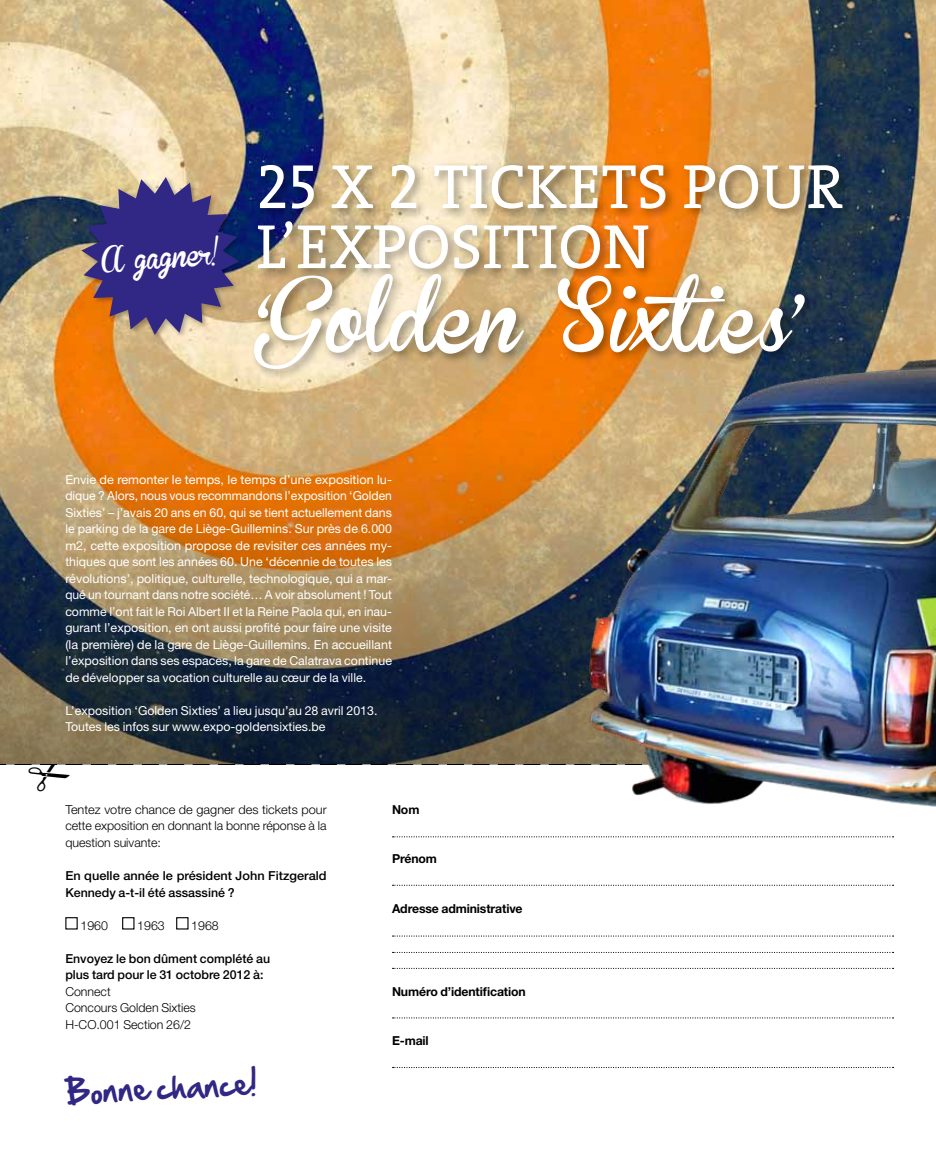
<style>
.page{position:relative;width:936px;height:1149px;background:#fff}
.page>*{position:absolute;margin:0;border:0;box-sizing:border-box;transform-origin:0 0}
.t1{font:72px "Brannboll Fet";color:#fff}
.t2{font:63px/60px "The Serif";color:#fff}
.t3{font:28.8px "Hand Of Sean";color:#312784}
.t4{font:25.5px "Brannboll Fet";color:#fff}
.t5{font:12.3px/16.5px "Helvetica Neue LT Std";color:#fff;text-align:justify}
.t6{font:300 12.3px/16.5px "Helvetica Neue LT Std";color:#000;text-align:justify}
.t7{font:500 12.3px/16.5px "Helvetica Neue LT Std";color:#000}
.t8{font:700 12.3px "Helvetica Neue LT Std";letter-spacing:-.01em;color:#000}
.s1{font-family:"The Serif Caps"}
</style>
<div class="page">
<img style="left:0;top:0;width:935px;height:302px">
<svg style="left:392px;top:836px;width:162px;height:1px"></svg>
<svg style="left:392px;top:884px;width:501px;height:1px"></svg>
<svg style="left:392px;top:935px;width:501px;height:1px"></svg>
<svg style="left:392px;top:951px;width:501px;height:1px"></svg>
<svg style="left:392px;top:967px;width:501px;height:1px"></svg>
<svg style="left:392px;top:1017px;width:501px;height:1px"></svg>
<svg style="left:0;top:302px;width:935px;height:461px;background:#957248"></svg>
<div style="left:122px;top:916px;width:12px;height:13px;border:1px solid #000"></div>
<div style="left:176px;top:916px;width:12px;height:13px;border:1px solid #000"></div>
<img style="left:555px;top:334px;width:380px;height:504px">
<div style="left:250px;top:161px;width:604px;height:220px;background:#000;opacity:.4"></div>
<div style="left:79px;top:175px;width:166px;height:166px;background:#000;opacity:.3"></div>
<svg style="left:81px;top:177px;width:158px;height:158px;background:#65537d"></svg>
<img style="left:0;top:763px;width:935px;height:28px">
<h3 class="t4" style="left:100px;top:248px;width:120px;rotate:-5deg">A gagner!</h3>
<h2 class="t2" style="left:256px;top:155px;width:589px"><span class="s1">25</span> X <span class="s1">2</span> TICKETS POUR<br>L’EXPOSITION</h2>
<h1 class="t1" style="left:256px;top:280px;width:547px">‘Golden Sixties’</h1>
<p class="t5" style="left:65px;top:470px;width:328px">Envie de remonter le temps, le temps d’une exposition lu&shy;dique ? Alors, nous vous recommandons l’exposition ‘Golden Sixties’ – j’avais 20 ans en 60, qui se tient actuellement dans le parking de la gare de Liège-Guillemins. Sur près de 6.000 m2, cette exposition propose de revisiter ces années my&shy;thiques que sont les années 60. Une ‘décennie de toutes les révolutions’, politique, culturelle, technologique, qui a mar&shy;qué un tournant dans notre société… A voir absolument ! Tout comme l’ont fait le Roi Albert II et la Reine Paola qui, en inau&shy;gurant l’exposition, en ont aussi profité pour faire une visite (la première) de la gare de Liège-Guillemins. En accueillant l’exposition dans ses espaces, la gare de Calatrava continue de développer sa vocation culturelle au cœur de la ville.</p>
<p class="t5" style="left:65px;top:701px;width:313px">L’exposition ‘Golden Sixties’ a lieu jusqu’au 28 avril 2013.<br>Toutes les infos sur www.expo-goldensixties.be</p>
<p class="t6" style="left:65px;top:800px;width:263px">Tentez votre chance de gagner des tickets pour cette exposition en donnant la bonne réponse à la question suivante:</p>
<p class="t7" style="left:65px;top:867px;width:263px">En quelle année le président John Fitzgerald<br>Kennedy a-t-il été assassiné ?</p>
<p class="t6" style="left:80px;top:916px;width:29px">1960</p>
<p class="t6" style="left:137px;top:916px;width:29px">1963</p>
<p class="t6" style="left:191px;top:916px;width:29px">1968</p>
<p class="t7" style="left:65px;top:949px;width:206px">Envoyez le bon dûment complété au plus tard pour le 31 octobre 2012 à:</p>
<p class="t6" style="left:65px;top:982px;width:132px;text-align:left">Connect<br>Concours Golden Sixties<br>H-CO.001 Section 26/2</p>
<h3 class="t3" style="left:65px;top:1066px;width:192px;rotate:-3deg">Bonne chance!</h3>
<p class="t8" style="left:392px;top:801px;width:29px">Nom</p>
<p class="t8" style="left:392px;top:851px;width:46px">Prénom</p>
<p class="t8" style="left:392px;top:900px;width:132px">Adresse administrative</p>
<p class="t8" style="left:392px;top:983px;width:135px">Numéro d’identification</p>
<p class="t8" style="left:392px;top:1032px;width:38px">E-mail</p>
</div>
